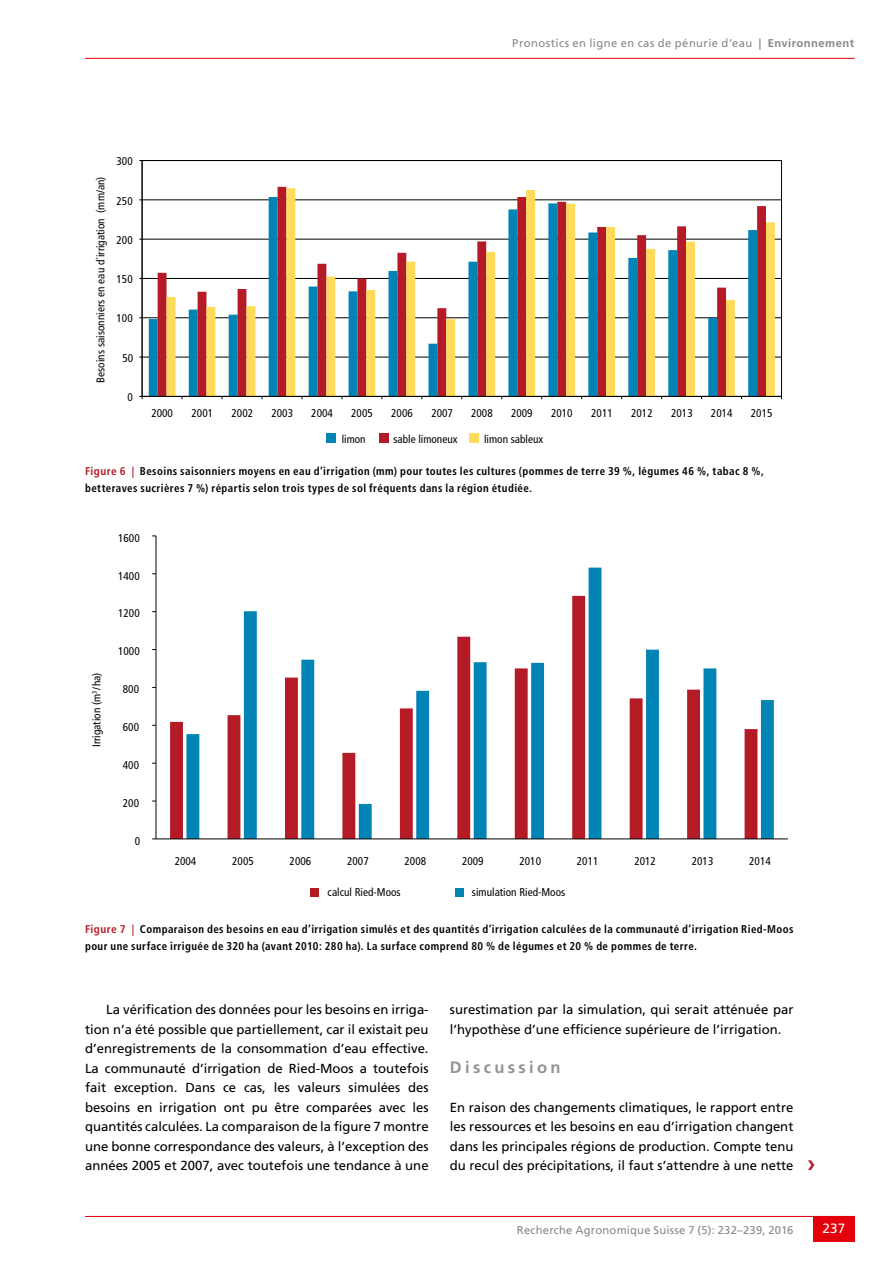
<style>
.page{position:relative;width:893px;height:1263px;background:#fff}
.page>*{position:absolute;margin:0;border:0;box-sizing:border-box;transform-origin:0 0}
.t1{font:700 16.5px "Frutiger LT Std";letter-spacing:.2em;color:#919291}
.t2{font:13.5px "Frutiger LT Std";color:#fff}
.t3{font:13.2px/19.5px "Frutiger LT Std";color:#000;text-align:justify}
.t4{font:700 condensed 11.25px/16.5px "Frutiger LT Std";letter-spacing:.04em;color:#000}
.t5{font:condensed 11.25px "Frutiger";color:#000}
.t6{font:11.25px "Frutiger LT Std";letter-spacing:.025em;color:#868786}
.s1{font-weight:700}
.s2{color:#b51b26}
</style>
<div class="page">
<hr style="left:85px;top:1216px;width:770px;height:1px;background:#e3000b">
<div style="left:813px;top:1216px;width:42px;height:26px;background:#e3000b"></div>
<hr style="left:85px;top:58px;width:770px;height:1px;background:#e3000b">
<hr style="left:142px;top:357px;width:639px;height:1px;background:#000">
<hr style="left:142px;top:317px;width:639px;height:1px;background:#000">
<hr style="left:142px;top:278px;width:639px;height:1px;background:#000">
<hr style="left:142px;top:239px;width:639px;height:1px;background:#000">
<hr style="left:142px;top:199px;width:639px;height:1px;background:#000">
<svg style="left:167px;top:188px;width:608px;height:208px"></svg>
<hr style="left:142px;top:161px;width:1px;height:235px;background:#000">
<hr style="left:142px;top:396px;width:639px;height:1px;background:#000">
<div style="left:326px;top:434px;width:9px;height:9px;background:#0083b5"></div>
<div style="left:379px;top:434px;width:9px;height:9px;background:#b51b26"></div>
<div style="left:469px;top:434px;width:9px;height:9px;background:#ffda5b"></div>
<svg style="left:170px;top:721px;width:13px;height:117px;background:#b61e29"></svg>
<svg style="left:186px;top:568px;width:588px;height:270px"></svg>
<hr style="left:156px;top:536px;width:1px;height:303px;background:#000">
<hr style="left:156px;top:838px;width:632px;height:1px;background:#000">
<div style="left:310px;top:888px;width:9px;height:8px;background:#b51b26"></div>
<div style="left:455px;top:888px;width:8px;height:8px;background:#0083b5"></div>
<p class="t6" style="left:512px;top:36px;width:343px">Pronostics en ligne en cas de pénurie d’eau <span class="s1">| Environnement</span></p>
<p class="t5" style="left:94px;top:383px;width:207px;rotate:-90deg">Besoins saisonniers en eau d´irrigation (mm/an)</p>
<p class="t5" style="left:117px;top:155px;width:18px">300</p>
<p class="t5" style="left:117px;top:194px;width:18px">250</p>
<p class="t5" style="left:117px;top:233px;width:18px">200</p>
<p class="t5" style="left:117px;top:273px;width:18px">150</p>
<p class="t5" style="left:117px;top:312px;width:18px">100</p>
<p class="t5" style="left:122px;top:351px;width:12px">50</p>
<p class="t5" style="left:127px;top:391px;width:7px">0</p>
<p class="t5" style="left:151px;top:406px;width:23px">2000</p>
<p class="t5" style="left:192px;top:406px;width:23px">2001</p>
<p class="t5" style="left:232px;top:406px;width:23px">2002</p>
<p class="t5" style="left:271px;top:406px;width:23px">2003</p>
<p class="t5" style="left:311px;top:406px;width:23px">2004</p>
<p class="t5" style="left:351px;top:406px;width:23px">2005</p>
<p class="t5" style="left:391px;top:406px;width:23px">2006</p>
<p class="t5" style="left:431px;top:406px;width:23px">2007</p>
<p class="t5" style="left:471px;top:406px;width:23px">2008</p>
<p class="t5" style="left:511px;top:406px;width:23px">2009</p>
<p class="t5" style="left:551px;top:406px;width:23px">2010</p>
<p class="t5" style="left:591px;top:406px;width:23px">2011</p>
<p class="t5" style="left:631px;top:406px;width:23px">2012</p>
<p class="t5" style="left:671px;top:406px;width:23px">2013</p>
<p class="t5" style="left:711px;top:406px;width:23px">2014</p>
<p class="t5" style="left:751px;top:406px;width:23px">2015</p>
<p class="t5" style="left:342px;top:432px;width:25px">limon</p>
<p class="t5" style="left:393px;top:432px;width:66px">sable limoneux</p>
<p class="t5" style="left:484px;top:432px;width:61px">limon sableux</p>
<p class="t4" style="left:85px;top:463px;width:680px"><span class="s2">Figure 6 |</span> Besoins saisonniers moyens en eau d’irrigation (mm) pour toutes les cultures (pommes de terre 39 %, légumes 46 %, tabac 8 %, betteraves sucrières 7 %) répartis selon trois types de sol fréquents dans la région étudiée.</p>
<p class="t5" style="left:118px;top:531px;width:23px">1600</p>
<p class="t5" style="left:118px;top:569px;width:23px">1400</p>
<p class="t5" style="left:118px;top:607px;width:23px">1200</p>
<p class="t5" style="left:90px;top:747px;width:76px;rotate:-90deg">Irrigation (m<sup>3</sup>/ha)</p>
<p class="t5" style="left:118px;top:645px;width:23px">1000</p>
<p class="t5" style="left:123px;top:683px;width:18px">800</p>
<p class="t5" style="left:123px;top:720px;width:18px">600</p>
<p class="t5" style="left:123px;top:758px;width:18px">400</p>
<p class="t5" style="left:123px;top:796px;width:18px">200</p>
<p class="t5" style="left:135px;top:834px;width:7px">0</p>
<p class="t5" style="left:175px;top:854px;width:23px">2004</p>
<p class="t5" style="left:232px;top:854px;width:23px">2005</p>
<p class="t5" style="left:290px;top:854px;width:23px">2006</p>
<p class="t5" style="left:347px;top:854px;width:23px">2007</p>
<p class="t5" style="left:405px;top:854px;width:23px">2008</p>
<p class="t5" style="left:462px;top:854px;width:23px">2009</p>
<p class="t5" style="left:519px;top:854px;width:23px">2010</p>
<p class="t5" style="left:577px;top:854px;width:23px">2011</p>
<p class="t5" style="left:634px;top:854px;width:23px">2012</p>
<p class="t5" style="left:692px;top:854px;width:23px">2013</p>
<p class="t5" style="left:749px;top:854px;width:23px">2014</p>
<p class="t5" style="left:328px;top:886px;width:75px">calcul Ried-Moos</p>
<p class="t5" style="left:472px;top:886px;width:95px">simulation Ried-Moos</p>
<p class="t4" style="left:85px;top:921px;width:710px"><span class="s2">Figure 7 |</span> Comparaison des besoins en eau d’irrigation simulés et des quantités d’irrigation calculées de la communauté d’irrigation Ried-Moos pour une surface irriguée de 320 ha (avant 2010: 280 ha). La surface comprend 80 % de légumes et 20 % de pommes de terre.</p>
<p class="t3" style="left:85px;top:1000px;width:345px;text-indent:21px">La vérification des données pour les besoins en irriga&shy;tion n’a été possible que partiellement, car il existait peu d’enregistrements de la consommation d’eau effective.<br>La communauté d’irrigation de Ried-Moos a toutefois fait exception. Dans ce cas, les valeurs simulées des besoins en irrigation ont pu être comparées avec les quantités calculées. La comparaison de la figure 7 montre une bonne correspondance des valeurs, à l’exception des années 2005 et 2007, avec toutefois une tendance à une</p>
<p class="t3" style="left:450px;top:1000px;width:345px">surestimation par la simulation, qui serait atténuée par l’hypothèse d’une efficience supérieure de l’irrigation.</p>
<p class="t1" style="left:450px;top:1057px;width:112px">Discussion</p>
<p class="t3" style="left:450px;top:1097px;width:345px">En raison des changements climatiques, le rapport entre les ressources et les besoins en eau d’irrigation changent dans les principales régions de production. Compte tenu du recul des précipitations, il faut s’attendre à une nette</p>
<p class="t6" style="left:517px;top:1223px;width:278px">Recherche Agronomique Suisse 7 (5): 232–239, 2016</p>
<p class="t2" style="left:822px;top:1221px;width:24px">237</p>
</div>
